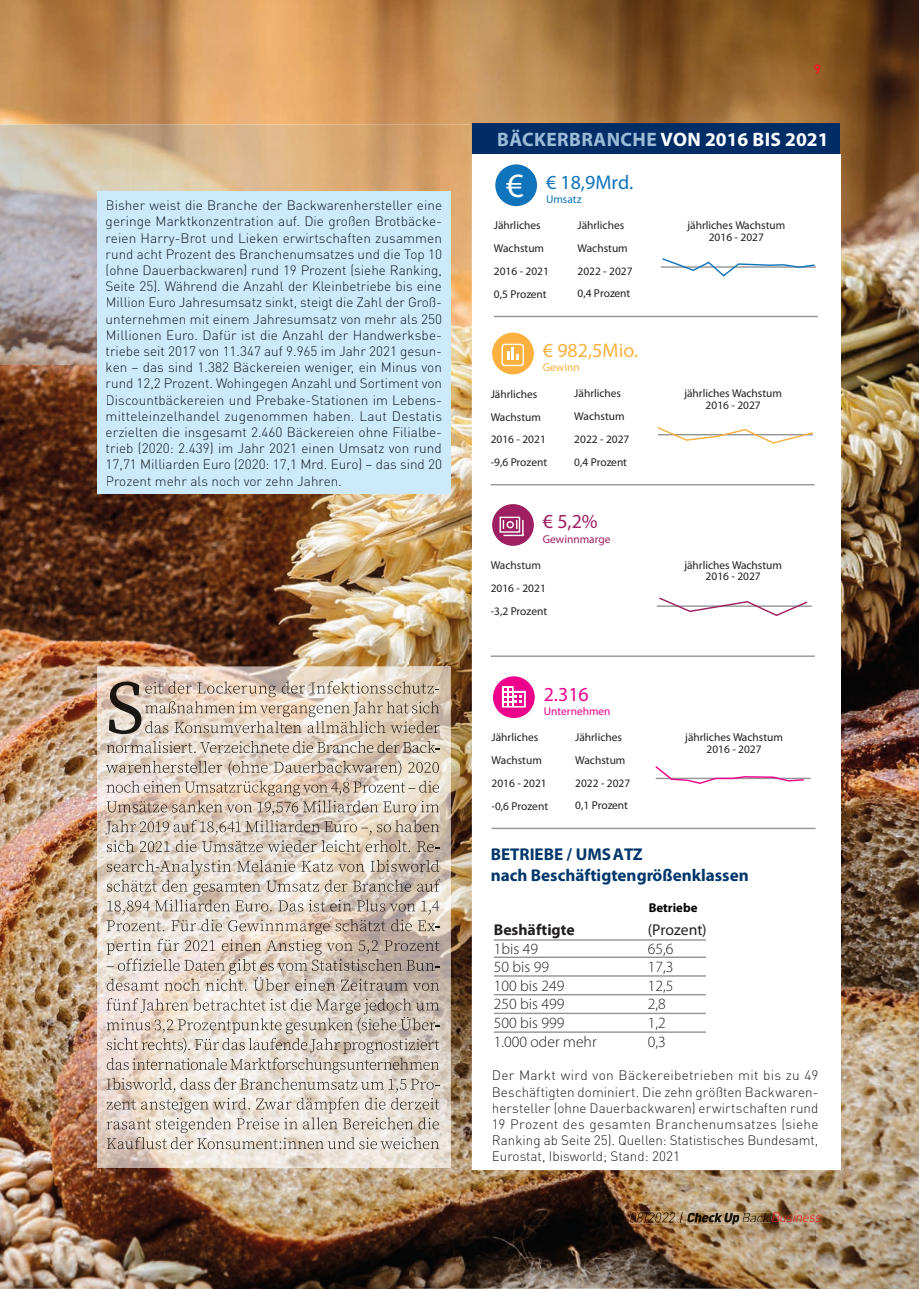
<style>
.page{position:relative;width:919px;height:1289px;background:#fff}
.page>*{position:absolute;margin:0;border:0;box-sizing:border-box;transform-origin:0 0}
.t1{font:19.95px "Myriad Pro";color:#1074bc}
.t2{font:19.95px "Myriad Pro";color:#fbb03f}
.t3{font:19.95px "Myriad Pro";color:#9e1f62}
.t4{font:19.95px "Myriad Pro";color:#ed028c}
.t5{font:700 19.5px "Myriad Pro";letter-spacing:.02em;color:#fff}
.t6{font:700 17.1px/20.5px "Myriad Pro";color:#00376b}
.t7{font:300 15.6px "Myriad Pro";color:#231f20}
.t8{font:700 15.6px "Myriad Pro";color:#231f20}
.t9{font:15.6px "Myriad Pro";color:#231f20}
.t10{font:300 13.5px/16.2px "DIN Pro";color:#121a1c;text-align:justify}
.t11{font:300 13.5px/16.2px "DIN Pro";letter-spacing:-.005em;color:#1d1d1b;text-align:justify}
.t12{font:italic 300 13.5px "DIN Pro";color:#ee1d23}
.t13{font:700 13.5px "DIN Pro";color:#ee1d23}
.t14{font:700 12.9px "Myriad Pro";color:#000001}
.t15{font:11.4px/22.8px "Myriad Pro";color:#231f20}
.t16{font:11.4px "Myriad Pro";color:#9e1f62}
.t17{font:11.4px "Myriad Pro";color:#ed028c}
.t18{font:11.4px "Myriad Pro";color:#1074bc}
.t19{font:11.4px "Myriad Pro";color:#fbb03f}
.s1{color:#9dbbd7}
.s2{font-size:34.2px;color:#fff}
</style>
<div class="page">
<img style="left:0;top:0;width:918px;height:160px">
<img style="left:0;top:364px;width:50px;height:924px">
<img style="left:460px;top:160px;width:50px;height:1128px">
<img style="left:817px;top:160px;width:101px;height:1128px">
<img style="left:50px;top:364px;width:52px;height:924px">
<img style="left:409px;top:364px;width:51px;height:924px">
<img style="left:102px;top:494px;width:307px;height:172px">
<img style="left:102px;top:1167px;width:307px;height:121px">
<img style="left:510px;top:1170px;width:307px;height:118px">
<img style="left:97px;top:666px;width:353px;height:501px">
<img style="left:109px;top:681px;width:32px;height:53px">
<img style="left:145px;top:681px;width:289px;height:16px">
<img style="left:145px;top:701px;width:294px;height:16px">
<img style="left:145px;top:721px;width:294px;height:12px">
<img style="left:106px;top:741px;width:329px;height:12px">
<img style="left:106px;top:760px;width:333px;height:16px">
<img style="left:106px;top:780px;width:333px;height:16px">
<img style="left:107px;top:800px;width:332px;height:15px">
<img style="left:105px;top:820px;width:334px;height:15px">
<img style="left:107px;top:840px;width:326px;height:12px">
<img style="left:107px;top:859px;width:332px;height:16px">
<img style="left:107px;top:879px;width:333px;height:16px">
<img style="left:107px;top:899px;width:332px;height:15px">
<img style="left:107px;top:919px;width:328px;height:16px">
<img style="left:106px;top:938px;width:333px;height:16px">
<img style="left:107px;top:962px;width:18px;height:8px">
<img style="left:126px;top:958px;width:308px;height:16px">
<img style="left:107px;top:978px;width:136px;height:12px">
<img style="left:245px;top:977px;width:194px;height:13px">
<img style="left:106px;top:998px;width:333px;height:16px">
<img style="left:106px;top:1016px;width:329px;height:18px">
<img style="left:107px;top:1037px;width:332px;height:16px">
<img style="left:107px;top:1057px;width:332px;height:16px">
<img style="left:107px;top:1077px;width:326px;height:15px">
<img style="left:107px;top:1097px;width:332px;height:16px">
<img style="left:106px;top:1117px;width:333px;height:16px">
<img style="left:107px;top:1136px;width:332px;height:13px">
<img style="left:0;top:125px;width:470px;height:95px">
<img style="left:0;top:220px;width:97px;height:144px">
<img style="left:450px;top:220px;width:20px;height:144px">
<div style="left:472px;top:123px;width:368px;height:31px;background:#002d66"></div>
<div style="left:472px;top:154px;width:368px;height:1016px;background:#fff"></div>
<div style="left:97px;top:191px;width:353px;height:303px;background:#cceafc"></div>
<hr style="left:494px;top:939px;width:212px;height:1px;background:#939598">
<hr style="left:494px;top:956px;width:212px;height:1px;background:#939598">
<hr style="left:494px;top:975px;width:212px;height:1px;background:#939598">
<hr style="left:494px;top:993px;width:212px;height:2px;background:#939598">
<hr style="left:494px;top:1012px;width:212px;height:2px;background:#939598">
<hr style="left:494px;top:1031px;width:212px;height:1px;background:#939598">
<div style="left:495px;top:164px;width:42px;height:42px;background:#1074bc;border-radius:50%"></div>
<hr style="left:494px;top:316px;width:323px;height:1px;background:#939598">
<svg style="left:661px;top:258px;width:155px;height:19px"></svg>
<div style="left:492px;top:332px;width:42px;height:42px;background:#fbb03f;border-radius:50%"></div>
<hr style="left:490px;top:484px;width:324px;height:1px;background:#939598">
<svg style="left:657px;top:427px;width:156px;height:17px"></svg>
<div style="left:501px;top:344px;width:23px;height:22px;border:1px solid #fff;border-radius:3px"></div>
<svg style="left:507px;top:347px;width:11px;height:13px"></svg>
<div style="left:492px;top:504px;width:42px;height:42px;background:#9e1f62;border-radius:50%"></div>
<hr style="left:490px;top:655px;width:324px;height:2px;background:#939598">
<svg style="left:499px;top:516px;width:25px;height:21px"></svg>
<hr style="left:656px;top:605px;width:155px;height:2px;background:#939598">
<svg style="left:657px;top:597px;width:151px;height:19px"></svg>
<div style="left:493px;top:676px;width:41px;height:42px;background:#ed028c;border-radius:50%"></div>
<hr style="left:491px;top:827px;width:324px;height:2px;background:#939598">
<hr style="left:655px;top:777px;width:155px;height:2px;background:#939598">
<svg style="left:655px;top:766px;width:150px;height:18px"></svg>
<svg style="left:502px;top:686px;width:24px;height:21px"></svg>
<img style="left:629px;top:1211px;width:45px;height:12px">
<svg style="left:674px;top:1211px;width:10px;height:12px"></svg>
<img style="left:686px;top:1212px;width:54px;height:12px">
<img style="left:742px;top:1212px;width:30px;height:10px">
<p class="t10" style="left:106px;top:196px;width:338px">Bisher weist die Branche der Backwarenhersteller eine geringe Marktkonzentration auf. Die großen Brotbäcke&shy;reien Harry-Brot und Lieken erwirtschaften zusammen rund acht Prozent des Branchenumsatzes und die Top 10 (ohne Dauerbackwaren) rund 19 Prozent (siehe Ranking, Seite 25). Während die Anzahl der Kleinbetriebe bis eine Million Euro Jahresumsatz sinkt, steigt die Zahl der Groß&shy;unternehmen mit einem Jahresumsatz von mehr als 250<br>Millionen Euro. Dafür ist die Anzahl der Handwerksbe&shy;triebe seit 2017 von 11.347 auf 9.965 im Jahr 2021 gesun&shy;ken – das sind 1.382 Bäckereien weniger, ein Minus von rund 12,2 Prozent. Wohingegen Anzahl und Sortiment von Discountbäckereien und Prebake-Stationen im Lebens&shy;mitteleinzelhandel zugenommen haben. Laut Destatis erzielten die insgesamt 2.460 Bäckereien ohne Filialbe&shy;trieb (2020: 2.439) im Jahr 2021 einen Umsatz von rund 17,71 Milliarden Euro (2020: 17,1 Mrd. Euro) – das sind 20<br>Prozent mehr als noch vor zehn Jahren.</p>
<p class="t13" style="left:813px;top:60px;width:9px">9</p>
<h2 class="t5" style="left:497px;top:127px;width:333px"><span class="s1">BÄCKERBRANCHE</span> VON 2016 BIS 2021</h2>
<h1 class="t1" style="left:506px;top:170px;width:128px"><span class="s2">€</span> € 18,9Mrd.</h1>
<p class="t18" style="left:546px;top:192px;width:37px">Umsatz</p>
<p class="t15" style="left:494px;top:214px;width:57px">Jährliches<br>Wachstum<br>2016 - 2021<br>0,5 Prozent</p>
<p class="t15" style="left:577px;top:214px;width:57px">Jährliches<br>Wachstum<br>2022 - 2027<br>0,4 Prozent</p>
<p class="t15" style="left:687px;top:219px;width:99px;line-height:11.4px;text-align:center">jährliches Wachstum<br>2016 - 2027</p>
<h1 class="t2" style="left:543px;top:338px;width:97px">€ 982,5Mio.</h1>
<p class="t19" style="left:543px;top:360px;width:38px">Gewinn</p>
<p class="t15" style="left:490px;top:382px;width:58px">Jährliches<br>Wachstum<br>2016 - 2021 -9,6 Prozent</p>
<p class="t15" style="left:574px;top:382px;width:57px">Jährliches<br>Wachstum<br>2022 - 2027<br>0,4 Prozent</p>
<p class="t15" style="left:684px;top:388px;width:99px;line-height:11.4px;text-align:center">jährliches Wachstum<br>2016 - 2027</p>
<h1 class="t3" style="left:543px;top:509px;width:56px">€ 5,2%</h1>
<p class="t16" style="left:543px;top:531px;width:69px">Gewinnmarge</p>
<p class="t15" style="left:490px;top:553px;width:58px">Wachstum<br>2016 - 2021 -3,2 Prozent</p>
<h1 class="t4" style="left:543px;top:681px;width:47px">2.316</h1>
<p class="t17" style="left:543px;top:704px;width:68px">Unternehmen</p>
<p class="t15" style="left:684px;top:559px;width:99px;line-height:11.4px;text-align:center">jährliches Wachstum<br>2016 - 2027</p>
<p class="t15" style="left:491px;top:726px;width:58px">Jährliches<br>Wachstum<br>2016 - 2021 -0,6 Prozent</p>
<p class="t15" style="left:575px;top:725px;width:57px">Jährliches<br>Wachstum<br>2022 - 2027<br>0,1 Prozent</p>
<p class="t15" style="left:685px;top:731px;width:99px;line-height:11.4px;text-align:center">jährliches Wachstum<br>2016 - 2027</p>
<p class="t6" style="left:490px;top:843px;width:259px">BETRIEBE / UMSATZ<br>nach Beschäftigtengrößenklassen</p>
<p class="t14" style="left:648px;top:899px;width:50px">Betriebe</p>
<p class="t8" style="left:494px;top:919px;width:82px">Beshäftigte</p>
<p class="t9" style="left:647px;top:920px;width:60px">(Prozent)</p>
<p class="t7" style="left:494px;top:939px;width:46px">1bis 49</p>
<p class="t7" style="left:647px;top:939px;width:27px">65,6</p>
<p class="t7" style="left:494px;top:957px;width:57px">50 bis 99</p>
<p class="t7" style="left:647px;top:957px;width:27px">17,3</p>
<p class="t7" style="left:494px;top:976px;width:72px">100 bis 249</p>
<p class="t7" style="left:647px;top:976px;width:27px">12,5</p>
<p class="t7" style="left:494px;top:994px;width:72px">250 bis 499</p>
<p class="t7" style="left:647px;top:994px;width:20px">2,8</p>
<p class="t7" style="left:494px;top:1013px;width:72px">500 bis 999</p>
<p class="t7" style="left:647px;top:1013px;width:20px">1,2</p>
<p class="t7" style="left:494px;top:1031px;width:104px">1.000 oder mehr</p>
<p class="t7" style="left:647px;top:1031px;width:20px">0,3</p>
<p class="t11" style="left:492px;top:1066px;width:328px">Der Markt wird von Bäckereibetrieben mit bis zu 49<br>Beschäftigten dominiert. Die zehn größten Backwaren&shy;hersteller (ohne Dauerbackwaren) erwirtschaften rund 19 Prozent des gesamten Branchenumsatzes (siehe Ranking ab Seite 25). Quellen: Statistisches Bundesamt, Eurostat, Ibisworld; Stand: 2021</p>
<p class="t12" style="left:770px;top:1208px;width:55px">Business</p>
</div>
